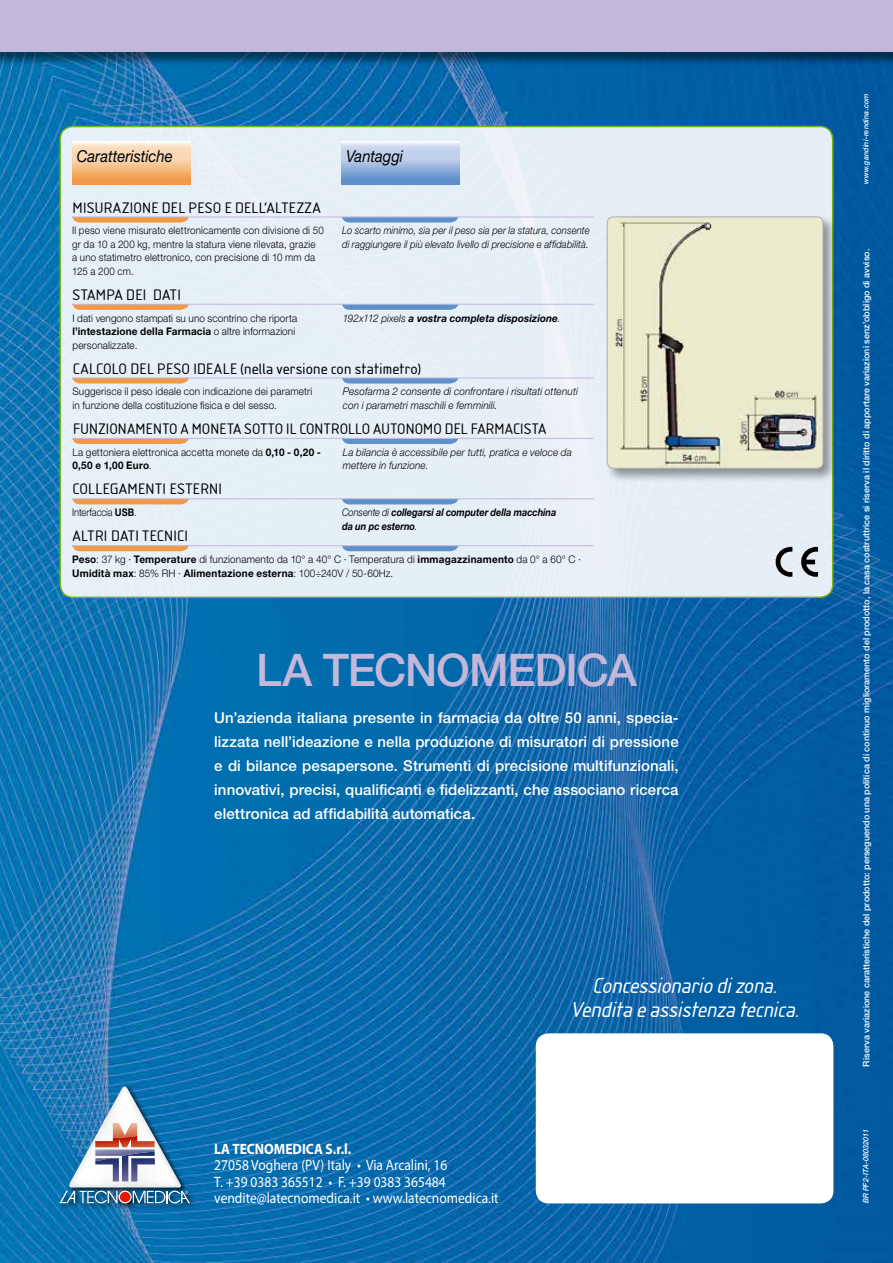
<style>
.page{position:relative;width:893px;height:1263px;background:#fff}
.page>*{position:absolute;margin:0;border:0;box-sizing:border-box;transform-origin:0 0}
.t1{font:500 45px "Helvetica Neue LT Std";letter-spacing:-.025em;color:#c3b8da}
.t2{font:italic 22.5px/24px "Isonorm D";color:#fff;text-align:center}
.t3{font:italic 16.5px "Helvetica Neue LT Std";color:#000;scale:.9 1}
.t4{font:15.75px "Isonorm D";color:#000;scale:1.05 1}
.t5{font:15.75px "Isonorm D";color:#000}
.t6{font:500 15px/24px "Helvetica Neue LT Std";letter-spacing:.005em;color:#fff;text-align:justify}
.t7{font:15px/16.5px "Myriad Pro";color:#fff;scale:.9 1}
.t8{font:700 15px "Myriad Pro";color:#fff;scale:.9 1}
.t9{font:300 10.5px/13.5px "Helvetica Neue LT Std";letter-spacing:.015em;color:#000;scale:.95 1}
.t10{font:300 10.5px/13.5px "Helvetica Neue LT Std";letter-spacing:.015em;color:#000;scale:.93 1}
.t11{font:italic 300 10.5px/13.5px "Helvetica Neue LT Std";letter-spacing:.015em;color:#000;scale:.95 1}
.t12{font:italic 300 10.5px/13.5px "Helvetica Neue LT Std";letter-spacing:.015em;color:#000;scale:.9 1}
.t13{font:italic 700 10.5px/13.5px "Helvetica Neue LT Std";color:#000;scale:.88 1}
.t14{font:italic 700 10.5px "Helvetica Neue LT Std";color:#000;scale:.95 1}
.t15{font:300 10.5px "Helvetica Neue LT Std";letter-spacing:.015em;color:#000;scale:.88 1}
.t16{font:500 9px "Helvetica Neue LT Std";color:#fff}
.t17{font:italic 500 7.5px "Helvetica Neue LT Std";letter-spacing:.015em;color:#fff;scale:.95 1}
.s1{font-weight:700}
.s2{font-weight:300}
</style>
<div class="page">
<img style="left:0;top:67px;width:893px;height:1196px">
<div style="left:536px;top:1033px;width:297px;height:170px;background:#fff;border-radius:13px"></div>
<div style="left:0;top:0;width:893px;height:67px;background:#000;opacity:.5"></div>
<div style="left:0;top:0;width:893px;height:51px;background:#c3b8da"></div>
<div style="left:57px;top:1084px;width:139px;height:126px;background:#000;opacity:.8"></div>
<img style="left:60px;top:1086px;width:130px;height:117px">
<div style="left:60px;top:127px;width:773px;height:470px;background:#e5eff6;border-radius:13px"></div>
<svg style="left:73px;top:142px;width:117px;height:42px;background:#f7c594"></svg>
<svg style="left:342px;top:142px;width:117px;height:42px;background:#a2bce1"></svg>
<svg style="left:72px;top:218px;width:117px;height:5px"></svg>
<svg style="left:342px;top:218px;width:116px;height:5px"></svg>
<hr style="left:72px;top:217px;width:522px;height:1px;background:#c3b8da">
<svg style="left:72px;top:305px;width:117px;height:5px"></svg>
<svg style="left:342px;top:305px;width:116px;height:5px"></svg>
<hr style="left:72px;top:304px;width:522px;height:1px;background:#c3b8da">
<svg style="left:72px;top:379px;width:117px;height:5px"></svg>
<svg style="left:342px;top:379px;width:116px;height:5px"></svg>
<hr style="left:72px;top:378px;width:522px;height:1px;background:#c3b8da">
<svg style="left:72px;top:439px;width:117px;height:5px"></svg>
<svg style="left:342px;top:439px;width:116px;height:5px"></svg>
<hr style="left:72px;top:438px;width:522px;height:1px;background:#c3b8da">
<svg style="left:72px;top:499px;width:117px;height:5px"></svg>
<svg style="left:342px;top:499px;width:116px;height:5px"></svg>
<hr style="left:72px;top:498px;width:522px;height:1px;background:#c3b8da">
<svg style="left:72px;top:546px;width:117px;height:5px"></svg>
<svg style="left:342px;top:546px;width:116px;height:5px"></svg>
<hr style="left:72px;top:545px;width:522px;height:1px;background:#c3b8da">
<img style="left:775px;top:546px;width:44px;height:31px">
<div style="left:605px;top:214px;width:232px;height:269px;background:#000;opacity:.4"></div>
<img style="left:607px;top:217px;width:216px;height:251px">
<div style="left:607px;top:217px;width:216px;height:251px;border:1px solid #aeafb2;border-radius:6px"></div>
<h3 class="t3" style="left:77px;top:147px;width:108px">Caratteristiche</h3>
<h3 class="t3" style="left:346px;top:147px;width:65px">Vantaggi</h3>
<h3 class="t4" style="left:72px;top:199px;width:238px">MISURAZIONE DEL PESO E DELL’ALTEZZA</h3>
<p class="t10" style="left:72px;top:224px;width:272px">Il peso viene misurato elettronicamente con divisione di 50 gr da 10 a 200 kg, mentre la statura viene rilevata, grazie<br>a uno statimetro elettronico, con precisione di 10 mm da 125 a 200 cm.</p>
<p class="t12" style="left:342px;top:224px;width:276px">Lo scarto minimo, sia per il peso sia per la statura, consente di raggiungere il più elevato livello di precisione e affidabilità.</p>
<p class="t9" style="left:73px;top:311px;width:238px">I dati vengono stampati su uno scontrino che riporta <span class="s1">l’intestazione della Farmacia</span> o altre informazioni personalizzate.</p>
<p class="t14" style="left:343px;top:311px;width:231px"><span class="s2">192x112 pixels</span> a vostra completa disposizione<span class="s2">.</span></p>
<h3 class="t4" style="left:73px;top:286px;width:105px">STAMPA DEI DATI</h3>
<h3 class="t4" style="left:73px;top:360px;width:334px">CALCOLO DEL PESO IDEALE (nella versione con statimetro)</h3>
<p class="t9" style="left:73px;top:385px;width:254px">Suggerisce il peso ideale con indicazione dei parametri in funzione della costituzione fisica e del sesso.</p>
<p class="t11" style="left:343px;top:385px;width:249px">Pesofarma 2 consente di confrontare i risultati ottenuti con i parametri maschili e femminili.</p>
<h3 class="t5" style="left:73px;top:420px;width:475px">FUNZIONAMENTO A MONETA SOTTO IL CONTROLLO AUTONOMO DEL FARMACISTA</h3>
<p class="t9" style="left:73px;top:445px;width:263px">La gettoniera elettronica accetta monete da <span class="s1">0,10 - 0,20 -<br>0,50 e 1,00 Euro</span>.</p>
<p class="t11" style="left:343px;top:445px;width:243px">La bilancia è accessibile per tutti, pratica e veloce da mettere in funzione.</p>
<h3 class="t4" style="left:73px;top:480px;width:144px">COLLEGAMENTI ESTERNI</h3>
<p class="t15" style="left:72px;top:506px;width:75px">Interfaccia <span class="s1">USB</span>.</p>
<p class="t13" style="left:342px;top:505px;width:245px"><span class="s2">Consente di</span> collegarsi al computer della macchina da un pc esterno<span class="s2">.</span></p>
<h3 class="t4" style="left:73px;top:527px;width:112px">ALTRI DATI TECNICI</h3>
<p class="t9" style="left:72px;top:552px;width:537px"><span class="s1">Peso</span>: 37 kg · <span class="s1">Temperature</span> di funzionamento da 10° a 40° C · Temperatura di <span class="s1">immagazzinamento</span> da 0° a 60° C ·<br><span class="s1">Umidità max</span>: 85% RH · <span class="s1">Alimentazione esterna</span>: 100÷240V / 50-60Hz.</p>
<h1 class="t1" style="left:256px;top:643px;width:382px">LA TECNOMEDICA</h1>
<p class="t6" style="left:214px;top:705px;width:466px">Un’azienda italiana presente in farmacia da oltre 50 anni, specia&shy;lizzata nell’ideazione e nella produzione di misuratori di pressione e di bilance pesapersone. Strumenti di precisione multifunzionali, innovativi, precisi, qualificanti e fidelizzanti, che associano ricerca elettronica ad affidabilità automatica.</p>
<h3 class="t8" style="left:214px;top:1139px;width:154px">LA TECNOMEDICA S.r.l.</h3>
<h3 class="t7" style="left:214px;top:1157px;width:317px">27058 Voghera (PV) Italy • Via Arcalini, 16<br>T. +39 0383 365512 • F. +39 0383 365484 vendite@latecnomedica.it • www.latecnomedica.it</h3>
<h2 class="t2" style="left:570px;top:974px;width:235px">Concessionariodizona.<br>Venditaeassistenzatecnica.</h2>
<p class="t17" style="left:861px;top:184px;width:97px;rotate:-90deg">www.gandini-rendina.com</p>
<p class="t16" style="left:861px;top:1066px;width:819px;rotate:-90deg">Riserva variazione caratteristiche del prodotto: perseguendo una politica di continuo miglioramento del prodotto, la casa costruttrice si riserva il diritto di apportare variazioni senz’obbligo di avviso.</p>
<p class="t17" style="left:861px;top:1203px;width:80px;rotate:-90deg">BR PF2-ITA-08032011</p>
</div>
